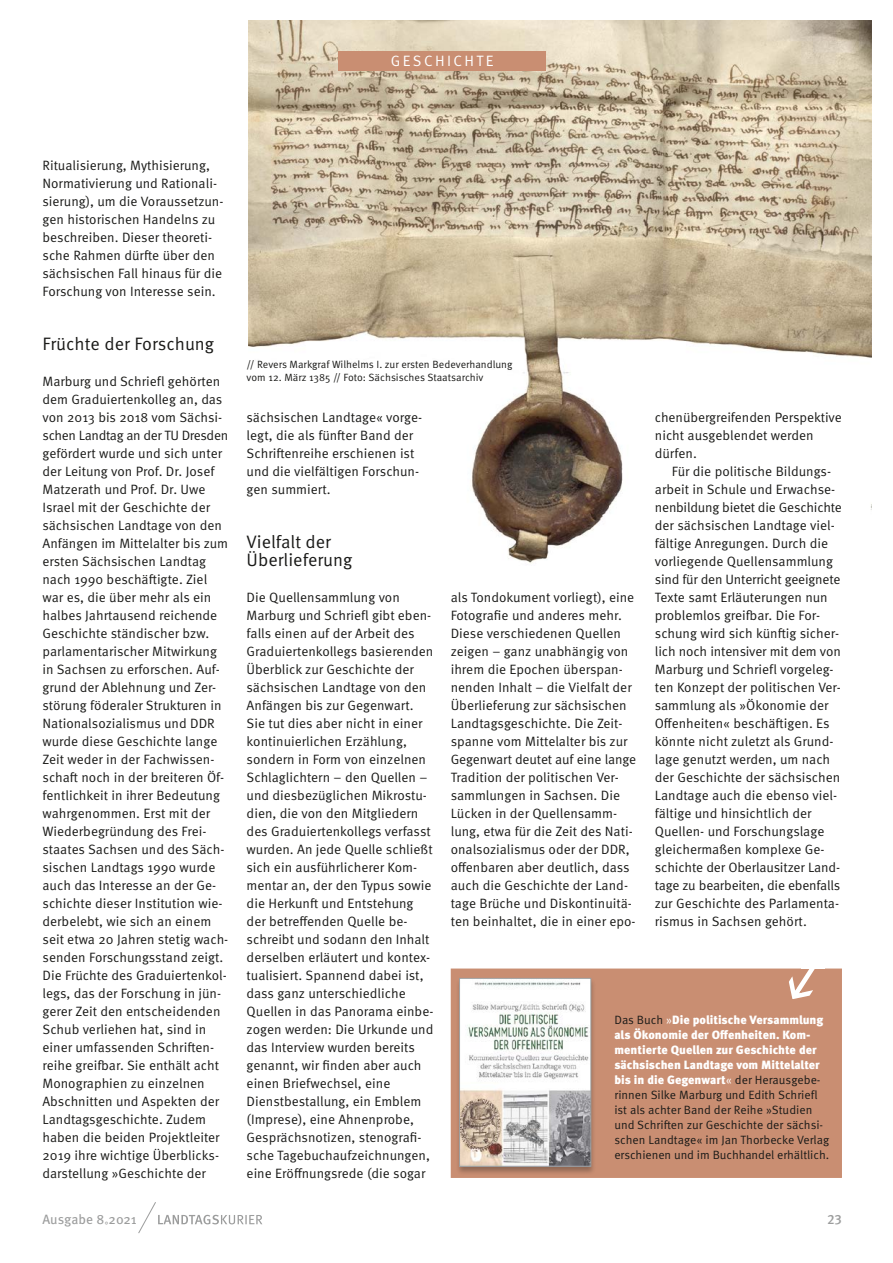
<style>
.page{position:relative;width:893px;height:1263px;background:#fff}
.page>*{position:absolute;margin:0;border:0;box-sizing:border-box;transform-origin:0 0}
.t1{font:18px/18px "Meta Pro Norm";color:#1a1a18}
.t2{font:15px "Meta Pro Norm";letter-spacing:.16em;color:#fff}
.t3{font:13.5px/18px "Meta Pro Norm";color:#1a1a18}
.t4{font:13.5px "Meta Pro";color:#9c9d9d}
.t5{font:500 13.5px "Meta Pro";color:#9c9d9d}
.t6{font:12px/15px "Meta Pro Norm";color:#1a1a18}
.t7{font:10.5px/13.5px "Meta Pro Norm";color:#1a1a18}
.s1{color:#fff}
.s2{font-family:"Meta Pro";font-weight:900;color:#fff}
</style>
<div class="page">
<div style="left:451px;top:968px;width:391px;height:210px;background:#c98e72;border:2px solid #c98e72"></div>
<img style="left:248px;top:20px;width:624px;height:543px">
<div style="left:455px;top:978px;width:142px;height:197px;background:#1a1a18;opacity:.32"></div>
<img style="left:461px;top:980px;width:128px;height:184px">
<div style="left:459px;top:978px;width:132px;height:188px;border:1px solid #9c9d9d"></div>
<svg style="left:786px;top:968px;width:32px;height:31px"></svg>
<svg style="left:138px;top:1202px;width:124px;height:32px"></svg>
<div style="left:338px;top:51px;width:208px;height:20px;background:#c98e72"></div>
<p class="t2" style="left:391px;top:50px;width:104px">GESCHICHTE</p>
<p class="t3" style="left:43px;top:155px;width:182px">Ritualisierung, Mythisierung,<br>Normativierung und Rationali&shy;sierung), um die Voraussetzun&shy;gen historischen Handelns zu beschreiben. Dieser theoreti&shy;sche Rahmen dürfte über den sächsischen Fall hinaus für die<br>Forschung von Interesse sein.</p>
<h3 class="t1" style="left:43px;top:333px;width:173px">Früchte der Forschung</h3>
<p class="t3" style="left:43px;top:371px;width:187px">Marburg und Schriefl gehörten dem Graduiertenkolleg an, das von 2013 bis 2018 vom Sächsi&shy;schen Landtag an der TU Dresden gefördert wurde und sich unter der Leitung von Prof. Dr. Josef<br>Matzerath und Prof. Dr. Uwe<br>Israel mit der Geschichte der sächsischen Landtage von den<br>Anfängen im Mittelalter bis zum ersten Sächsischen Landtag nach 1990 beschäftigte. Ziel war es, die über mehr als ein halbes Jahrtausend reichende<br>Geschichte ständischer bzw. parlamentarischer Mitwirkung in Sachsen zu erforschen. Auf&shy;grund der Ablehnung und Zer&shy;störung föderaler Strukturen in<br>Nationalsozialismus und DDR wurde diese Geschichte lange<br>Zeit weder in der Fachwissen&shy;schaft noch in der breiteren Öf&shy;fentlichkeit in ihrer Bedeutung wahrgenommen. Erst mit der<br>Wiederbegründung des Frei&shy;staates Sachsen und des Säch&shy;sischen Landtags 1990 wurde auch das Interesse an der Ge&shy;schichte dieser Institution wie&shy;derbelebt, wie sich an einem seit etwa 20 Jahren stetig wach&shy;senden Forschungsstand zeigt.<br>Die Früchte des Graduiertenkol&shy;legs, das der Forschung in jün&shy;gerer Zeit den entscheidenden<br>Schub verliehen hat, sind in einer umfassenden Schriften&shy;reihe greifbar. Sie enthält acht<br>Monographien zu einzelnen<br>Abschnitten und Aspekten der<br>Landtagsgeschichte. Zudem haben die beiden Projektleiter<br>2019 ihre wichtige Überblicks&shy;darstellung »Geschichte der</p>
<p class="t7" style="left:247px;top:357px;width:267px">// Revers Markgraf Wilhelms I. zur ersten Bedeverhandlung vom 12. März 1385 // Foto: Sächsisches Staatsarchiv</p>
<p class="t3" style="left:655px;top:407px;width:188px">chenübergreifenden Perspektive nicht ausgeblendet werden dürfen.</p>
<p class="t3" style="left:655px;top:461px;width:189px;text-indent:17px">Für die politische Bildungs&shy;arbeit in Schule und Erwachse&shy;nenbildung bietet die Geschichte der sächsischen Landtage viel&shy;fältige Anregungen. Durch die vorliegende Quellensammlung sind für den Unterricht geeignete<br>Texte samt Erläuterungen nun problemlos greifbar. Die For&shy;schung wird sich künftig sicher&shy;lich noch intensiver mit dem von<br>Marburg und Schriefl vorgeleg&shy;ten Konzept der politischen Ver&shy;sammlung als »Ökonomie der<br>Offenheiten« beschäftigen. Es könnte nicht zuletzt als Grund&shy;lage genutzt werden, um nach der Geschichte der sächsischen<br>Landtage auch die ebenso viel&shy;fältige und hinsichtlich der<br>Quellen- und Forschungslage gleichermaßen komplexe Ge&shy;schichte der Oberlausitzer Land&shy;tage zu bearbeiten, die ebenfalls zur Geschichte des Parlamenta&shy;rismus in Sachsen gehört.</p>
<p class="t3" style="left:247px;top:407px;width:177px">sächsischen Landtage« vorge&shy;legt, die als fünfter Band der<br>Schriftenreihe erschienen ist und die vielfältigen Forschun&shy;gen summiert.</p>
<h3 class="t1" style="left:247px;top:531px;width:107px">Vielfalt der<br>Überlieferung</h3>
<p class="t3" style="left:247px;top:587px;width:188px">Die Quellensammlung von<br>Marburg und Schriefl gibt eben&shy;falls einen auf der Arbeit des<br>Graduiertenkollegs basierenden<br>Überblick zur Geschichte der sächsischen Landtage von den<br>Anfängen bis zur Gegenwart.<br>Sie tut dies aber nicht in einer kontinuierlichen Erzählung, sondern in Form von einzelnen<br>Schlaglichtern – den Quellen – und diesbezüglichen Mikrostu&shy;dien, die von den Mitgliedern des Graduiertenkollegs verfasst wurden. An jede Quelle schließt sich ein ausführlicherer Kom&shy;mentar an, der den Typus sowie die Herkunft und Entstehung der betreffenden Quelle be&shy;schreibt und sodann den Inhalt derselben erläutert und kontex&shy;tualisiert. Spannend dabei ist, dass ganz unterschiedliche<br>Quellen in das Panorama einbe&shy;zogen werden: Die Urkunde und das Interview wurden bereits genannt, wir finden aber auch einen Briefwechsel, eine<br>Dienstbestallung, ein Emblem (Imprese), eine Ahnenprobe,<br>Gesprächsnotizen, stenografi&shy;sche Tagebuchaufzeichnungen, eine Eröffnungsrede (die sogar</p>
<p class="t3" style="left:451px;top:587px;width:187px">als Tondokument vorliegt), eine<br>Fotografie und anderes mehr.<br>Diese verschiedenen Quellen zeigen – ganz unabhängig von ihrem die Epochen überspan&shy;nenden Inhalt – die Vielfalt der<br>Überlieferung zur sächsischen<br>Landtagsgeschichte. Die Zeit&shy;spanne vom Mittelalter bis zur<br>Gegenwart deutet auf eine lange<br>Tradition der politischen Ver&shy;sammlungen in Sachsen. Die<br>Lücken in der Quellensamm&shy;lung, etwa für die Zeit des Nati&shy;onalsozialismus oder der DDR, offenbaren aber deutlich, dass auch die Geschichte der Land&shy;tage Brüche und Diskontinuitä&shy;ten beinhaltet, die in einer epo-</p>
<p class="t6" style="left:614px;top:1011px;width:216px">Das Buch <span class="s1">»</span><span class="s2">Die politische Versammlung als Ökonomie der Offenheiten. Kom&shy;mentierte Quellen zur Geschichte der sächsischen Landtage vom Mittelalter bis in die Gegenwart</span><span class="s1">«</span> der Herausgebe&shy;rinnen Silke Marburg und Edith Schriefl ist als achter Band der Reihe »Studien und Schriften zur Geschichte der sächsi&shy;schen Landtage« im Jan Thorbecke Verlag erschienen und im Buchhandel erhältlich.</p>
<p class="t4" style="left:43px;top:1209px;width:96px">Ausgabe 8 2021</p>
<p class="t5" style="left:827px;top:1209px;width:16px">23</p>
<p class="t4" style="left:104px;top:1217px;width:6px">˚</p>
</div>
